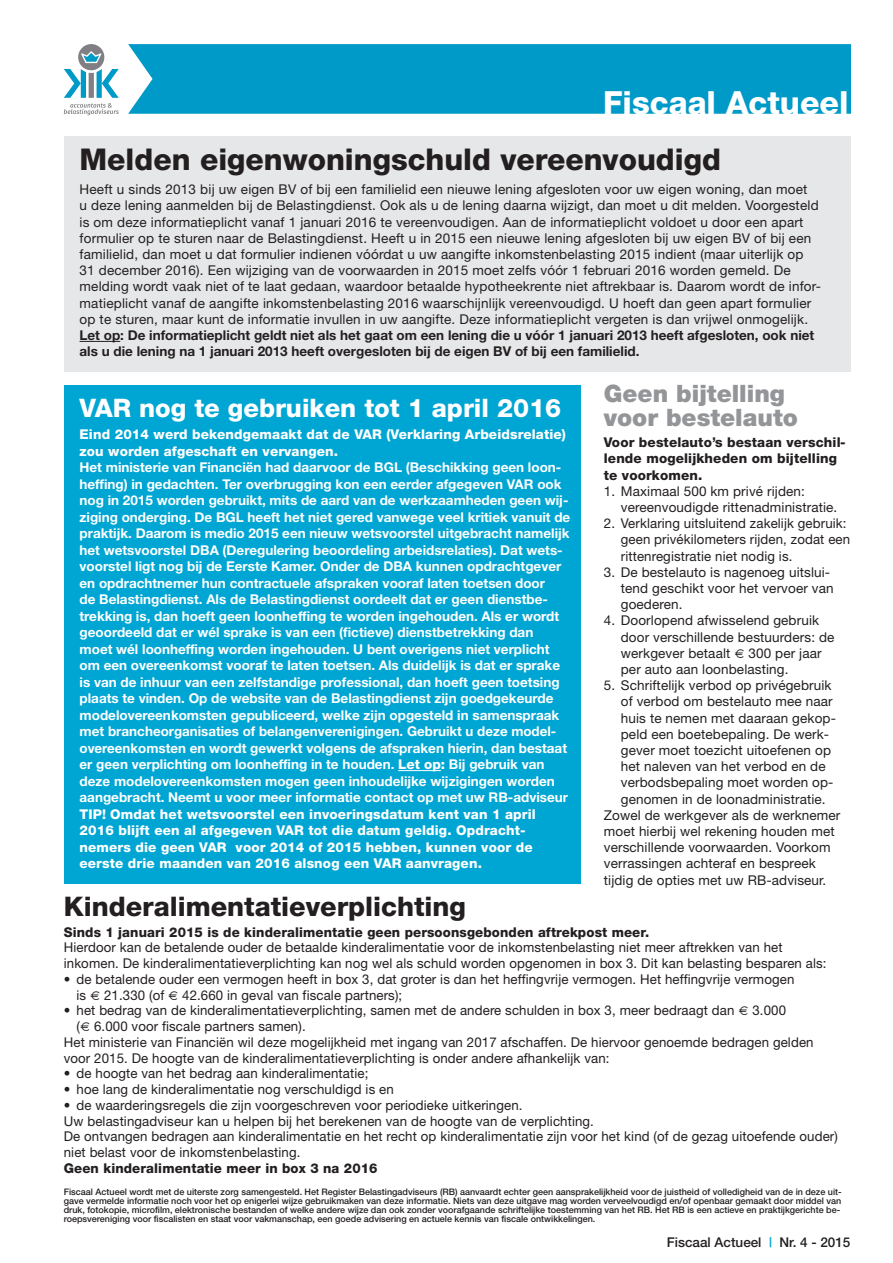
<style>
.page{position:relative;width:893px;height:1263px;background:#fff}
.page>*{position:absolute;margin:0;border:0;box-sizing:border-box;transform-origin:0 0}
.t1{font:800 31.95px "Helvetica Neue";color:#fff}
.t2{font:800 30px "Helvetica Neue";color:#231f20}
.t3{font:800 27px "Helvetica Neue";color:#231f20}
.t4{font:800 25.5px "Helvetica Neue";color:#fff}
.t5{font:900 24px/24px "Helvetica Neue";color:#939598}
.t6{font:13.5px/16.2px "Helvetica Neue";letter-spacing:.01em;color:#231f20}
.t7{font:700 13.5px/16.5px "Helvetica Neue";color:#fff}
.t8{font:800 13.5px/16.5px "Helvetica Neue";letter-spacing:.01em;color:#fff}
.t9{font:800 13.5px/16.2px "Helvetica Neue";letter-spacing:.01em;color:#231f20}
.t10{font:700 13.5px/16.2px "Helvetica Neue";color:#231f20}
.t11{font:500 13.5px "Helvetica Neue";color:#231f20}
.t12{font:500 9px/9px "Helvetica Neue";color:#231f20}
.s1{font-weight:800}
.s2{color:#00a6d3}
</style>
<div class="page">
<div style="left:64px;top:385px;width:516px;height:498px;background:#00a6d3"></div>
<div style="left:64px;top:136px;width:786px;height:235px;background:#e6e7e8"></div>
<hr style="left:80px;top:341px;width:40px;height:1px;background:#231f20">
<hr style="left:398px;top:770px;width:43px;height:1px;background:#fff">
<svg style="left:64px;top:44px;width:55px;height:71px"></svg>
<div style="left:128px;top:44px;width:722px;height:70px;background:#009ac8"></div>
<h1 class="t1" style="left:603px;top:91px;width:247px">Fiscaal Actueel</h1>
<h2 class="t2" style="left:80px;top:149px;width:643px">Melden eigenwoningschuld vereenvoudigd</h2>
<p class="t6" style="left:80px;top:183px;width:743px">Heeft u sinds 2013 bij uw eigen BV of bij een familielid een nieuwe lening afgesloten voor uw eigen woning, dan moet<br>u deze lening aanmelden bij de Belastingdienst. Ook als u de lening daarna wijzigt, dan moet u dit melden. Voorgesteld is om deze informatieplicht vanaf 1 januari 2016 te vereenvoudigen. Aan de informatieplicht voldoet u door een apart formulier op te sturen naar de Belastingdienst. Heeft u in 2015 een nieuwe lening afgesloten bij uw eigen BV of bij een familielid, dan moet u dat formulier indienen vóórdat u uw aangifte inkomstenbelasting 2015 indient (maar uiterlijk op 31 december 2016). Een wijziging van de voorwaarden in 2015 moet zelfs vóór 1 februari 2016 worden gemeld. De melding wordt vaak niet of te laat gedaan, waardoor betaalde hypotheekrente niet aftrekbaar is. Daarom wordt de infor&shy;matieplicht vanaf de aangifte inkomstenbelasting 2016 waarschijnlijk vereenvoudigd. U hoeft dan geen apart formulier op te sturen, maar kunt de informatie invullen in uw aangifte. Deze informatieplicht vergeten is dan vrijwel onmogelijk.</p>
<p class="t10" style="left:80px;top:328px;width:736px">Let op: De informatieplicht geldt niet als het gaat om een lening die u vóór 1 januari 2013 heeft afgesloten, ook niet als u die lening na 1 januari 2013 heeft overgesloten bij de eigen BV of bij een familielid.</p>
<h3 class="t4" style="left:80px;top:398px;width:483px">VAR nog te gebruiken tot 1 april 2016</h3>
<p class="t8" style="left:80px;top:427px;width:488px">Eind 2014 werd bekendgemaakt dat de VAR (Verklaring Arbeidsrelatie) zou worden afgeschaft en vervangen.</p>
<p class="t7" style="left:80px;top:460px;width:492px">Het ministerie van Financiën had daarvoor de BGL (Beschikking geen loon&shy;heffing) in gedachten. Ter overbrugging kon een eerder afgegeven VAR ook nog in 2015 worden gebruikt, mits de aard van de werkzaamheden geen wij&shy;ziging onderging. De BGL heeft het niet gered vanwege veel kritiek vanuit de praktijk. Daarom is medio 2015 een nieuw wetsvoorstel uitgebracht namelijk het wetsvoorstel DBA (Deregulering beoordeling arbeidsrelaties). Dat wets&shy;voorstel ligt nog bij de Eerste Kamer. Onder de DBA kunnen opdrachtgever en opdrachtnemer hun contractuele afspraken vooraf laten toetsen door<br>de Belastingdienst. Als de Belastingdienst oordeelt dat er geen dienstbe&shy;trekking is, dan hoeft geen loonheffing te worden ingehouden. Als er wordt geoordeeld dat er wél sprake is van een (fictieve) dienstbetrekking dan<br>moet wél loonheffing worden ingehouden. U bent overigens niet verplicht om een overeenkomst vooraf te laten toetsen. Als duidelijk is dat er sprake is van de inhuur van een zelfstandige professional, dan hoeft geen toetsing plaats te vinden. Op de website van de Belastingdienst zijn goedgekeurde modelovereenkomsten gepubliceerd, welke zijn opgesteld in samenspraak met brancheorganisaties of belangenverenigingen. Gebruikt u deze model&shy;overeenkomsten en wordt gewerkt volgens de afspraken hierin, dan bestaat er geen verplichting om loonheffing in te houden. <span class="s1">Let op:</span> Bij gebruik van deze modelovereenkomsten mogen geen inhoudelijke wijzigingen worden aangebracht. Neemt u voor meer informatie contact op met uw RB-adviseur</p>
<p class="t8" style="left:80px;top:807px;width:458px">TIP! Omdat het wetsvoorstel een invoeringsdatum kent van 1 april 2016 blijft een al afgegeven VAR tot die datum geldig. Opdracht&shy;nemers die geen VAR voor 2014 of 2015 hebben, kunnen voor de eerste drie maanden van 2016 alsnog een VAR aanvragen.</p>
<h3 class="t5" style="left:604px;top:384px;width:196px">Geen bijtelling voor bestelauto</h3>
<p class="t9" style="left:604px;top:435px;width:243px">Voor bestelauto’s bestaan verschil&shy;lende mogelijkheden om bijtelling te voorkomen.</p>
<p class="t6" style="left:621px;top:484px;width:218px;text-indent:-17px">1. Maximaal 500 km privé rijden: vereenvoudigde rittenadministratie.</p>
<p class="t6" style="left:621px;top:517px;width:231px;text-indent:-17px">2. Verklaring uitsluitend zakelijk gebruik: geen privékilometers rijden, zodat een rittenregistratie niet nodig is.</p>
<p class="t6" style="left:621px;top:565px;width:214px;text-indent:-17px">3. De bestelauto is nagenoeg uitslui&shy;tend geschikt voor het vervoer van goederen.</p>
<p class="t6" style="left:621px;top:614px;width:215px;text-indent:-17px">4. Doorlopend afwisselend gebruik door verschillende bestuurders: de werkgever betaalt</p>
<p class="t6" style="left:621px;top:646px;width:202px;text-indent:128px">300 per jaar per auto aan loonbelasting.</p>
<p class="t6" style="left:604px;top:679px;width:229px">5. Schriftelijk verbod op privégebruik</p>
<p class="t6" style="left:621px;top:695px;width:213px">of verbod om bestelauto mee naar</p>
<p class="t6" style="left:621px;top:711px;width:217px">huis te nemen met daaraan gekop-</p>
<p class="t6" style="left:621px;top:727px;width:210px">peld een boetebepaling. De werk-</p>
<p class="t6" style="left:621px;top:743px;width:212px">gever moet toezicht uitoefenen op</p>
<p class="t6" style="left:621px;top:760px;width:206px">het naleven van het verbod en de</p>
<p class="t6" style="left:621px;top:776px;width:214px">verbodsbepaling moet worden op-</p>
<p class="t6" style="left:621px;top:792px;width:206px">genomen in de loonadministratie.</p>
<p class="t6" style="left:604px;top:808px;width:238px">Zowel de werkgever als de werknemer</p>
<p class="t6" style="left:604px;top:824px;width:232px">moet hierbij wel rekening houden met</p>
<p class="t6" style="left:604px;top:841px;width:228px">verschillende voorwaarden. Voorkom</p>
<p class="t6" style="left:604px;top:857px;width:213px">verrassingen achteraf en bespreek</p>
<p class="t6" style="left:604px;top:873px;width:224px">tijdig de opties met uw RB-adviseur.</p>
<h3 class="t3" style="left:64px;top:897px;width:404px">Kinderalimentatieverplichting</h3>
<p class="t9" style="left:64px;top:925px;width:587px">Sinds 1 januari 2015 is de kinderalimentatie geen persoonsgebonden aftrekpost meer.</p>
<p class="t6" style="left:64px;top:941px;width:764px;line-height:15.8px">Hierdoor kan de betalende ouder de betaalde kinderalimentatie voor de inkomstenbelasting niet meer aftrekken van het inkomen. De kinderalimentatieverplichting kan nog wel als schuld worden opgenomen in box 3. Dit kan belasting besparen als:</p>
<p class="t6" style="left:77px;top:972px;width:719px;line-height:15.8px;text-indent:-13px">• de betalende ouder een vermogen heeft in box 3, dat groter is dan het heffingvrije vermogen. Het heffingvrije vermogen is</p>
<p class="t6" style="left:104px;top:988px;width:62px">21.330 (of</p>
<p class="t6" style="left:182px;top:988px;width:222px">42.660 in geval van fiscale partners);</p>
<p class="t6" style="left:64px;top:1004px;width:672px">• het bedrag van de kinderalimentatieverplichting, samen met de andere schulden in box 3, meer bedraagt dan</p>
<p class="t6" style="left:752px;top:1004px;width:35px">3.000</p>
<p class="t6" style="left:64px;top:1020px;width:751px;line-height:15.8px;text-indent:13px">( 6.000 voor fiscale partners samen).<br>Het ministerie van Financiën wil deze mogelijkheid met ingang van 2017 afschaffen. De hiervoor genoemde bedragen gelden voor 2015. De hoogte van de kinderalimentatieverplichting is onder andere afhankelijk van:</p>
<p class="t6" style="left:64px;top:1067px;width:306px">• de hoogte van het bedrag aan kinderalimentatie;</p>
<p class="t6" style="left:64px;top:1083px;width:332px">• hoe lang de kinderalimentatie nog verschuldigd is en</p>
<p class="t6" style="left:64px;top:1098px;width:776px;line-height:15.8px">• de waarderingsregels die zijn voorgeschreven voor periodieke uitkeringen.<br>Uw belastingadviseur kan u helpen bij het berekenen van de hoogte van de verplichting.<br>De ontvangen bedragen aan kinderalimentatie en het recht op kinderalimentatie zijn voor het kind (of de gezag uitoefende ouder) niet belast voor de inkomstenbelasting.</p>
<p class="t9" style="left:64px;top:1162px;width:315px">Geen kinder alimentatie meer in box 3 na 2016</p>
<p class="t12" style="left:64px;top:1188px;width:779px">Fiscaal Actueel wordt met de uiterste zorg samengesteld. Het Register Belastingadviseurs (RB) aanvaardt echter geen aansprakelijkheid voor de juistheid of volledigheid van de in deze uit&shy;gave vermelde informatie noch voor het op enigerlei wijze gebruikmaken van deze informatie. Niets van deze uitgave mag worden verveelvoudigd en/of openbaar gemaakt door middel van druk, fotokopie, microfilm, elektronische bestanden of welke andere wijze dan ook zonder voorafgaande schriftelijke toestemming van het RB. Het RB is een actieve en praktijkgerichte be&shy;roepsvereniging voor fiscalisten en staat voor vakmanschap, een goede advisering en actuele kennis van fiscale ontwikkelingen.</p>
<p class="t11" style="left:667px;top:1238px;width:185px">Fiscaal Actueel <span class="s2">|</span> Nr. 4 - 2015</p>
</div>
